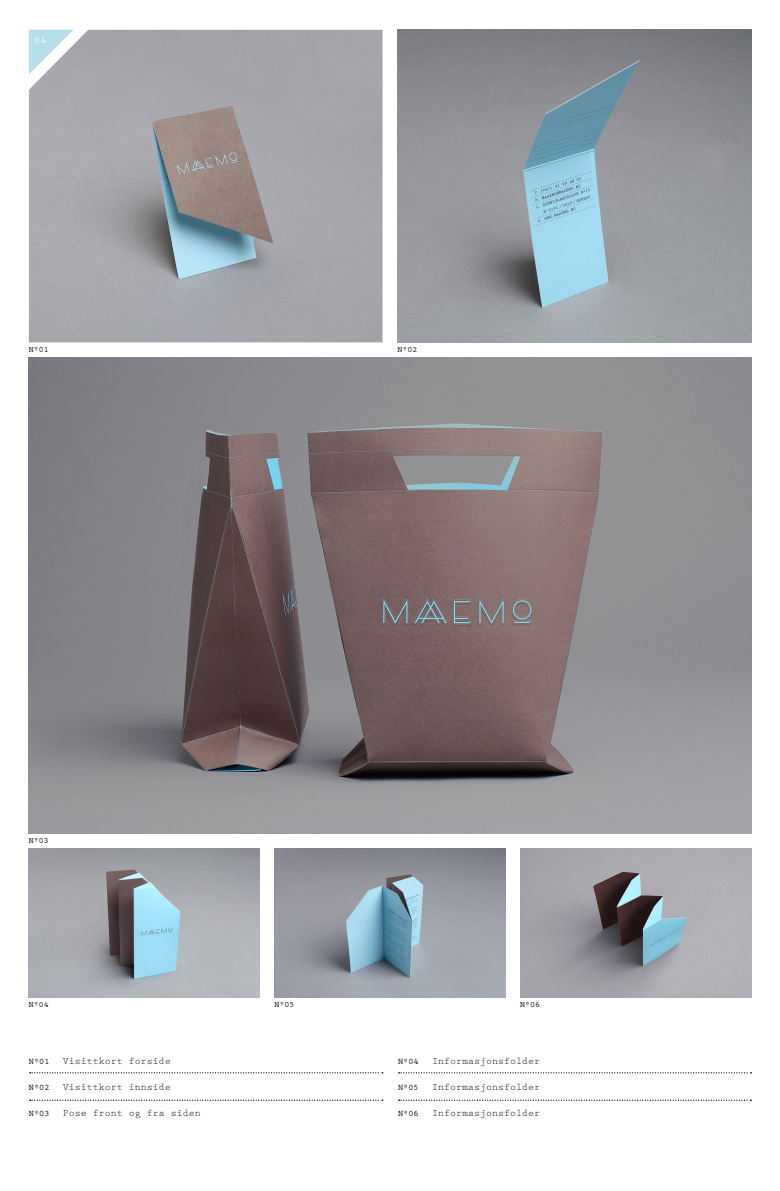
<style>
.page{position:relative;width:780px;height:1191px;background:#fff}
.page>*{position:absolute;margin:0;border:0;box-sizing:border-box;transform-origin:0 0}
.t1{font:10px "Prestige Elite Std";color:#000}
.t2{font:700 9.5px "Prestige Elite Std";color:#fff}
.t3{font:700 8.6px "Prestige Elite Std";color:#000}
.t4{font:700 8.3px "Prestige Elite Std";color:#000}
</style>
<div class="page">
<img style="left:397px;top:30px;width:354px;height:312px">
<img style="left:29px;top:30px;width:353px;height:312px">
<img style="left:29px;top:357px;width:722px;height:476px">
<img style="left:29px;top:848px;width:231px;height:149px">
<img style="left:274px;top:848px;width:231px;height:149px">
<img style="left:520px;top:848px;width:231px;height:149px">
<svg style="left:30px;top:1072px;width:353px;height:1px"></svg>
<svg style="left:398px;top:1072px;width:353px;height:1px"></svg>
<svg style="left:30px;top:1099px;width:353px;height:1px"></svg>
<svg style="left:398px;top:1099px;width:353px;height:1px"></svg>
<p class="t2" style="left:35px;top:35px;width:13px">04</p>
<p class="t4" style="left:29px;top:345px;width:21px">nº01</p>
<p class="t4" style="left:397px;top:345px;width:21px">nº02</p>
<p class="t4" style="left:29px;top:836px;width:21px">nº03</p>
<p class="t4" style="left:29px;top:1000px;width:21px">nº04</p>
<p class="t3" style="left:29px;top:1057px;width:22px">nº01</p>
<p class="t1" style="left:63px;top:1055px;width:110px">Visittkort forside</p>
<p class="t3" style="left:29px;top:1083px;width:22px">nº02</p>
<p class="t1" style="left:63px;top:1081px;width:110px">Visittkort innside</p>
<p class="t3" style="left:29px;top:1109px;width:22px">nº03</p>
<p class="t1" style="left:63px;top:1107px;width:140px">Pose front og fra siden</p>
<p class="t4" style="left:274px;top:1000px;width:21px">nº05</p>
<p class="t4" style="left:520px;top:1000px;width:21px">nº06</p>
<p class="t3" style="left:398px;top:1057px;width:22px">nº04</p>
<p class="t1" style="left:432px;top:1055px;width:110px">Informasjonsfolder</p>
<p class="t3" style="left:398px;top:1083px;width:22px">nº05</p>
<p class="t1" style="left:432px;top:1081px;width:110px">Informasjonsfolder</p>
<p class="t3" style="left:398px;top:1109px;width:22px">nº06</p>
<p class="t1" style="left:432px;top:1107px;width:110px">Informasjonsfolder</p>
</div>
